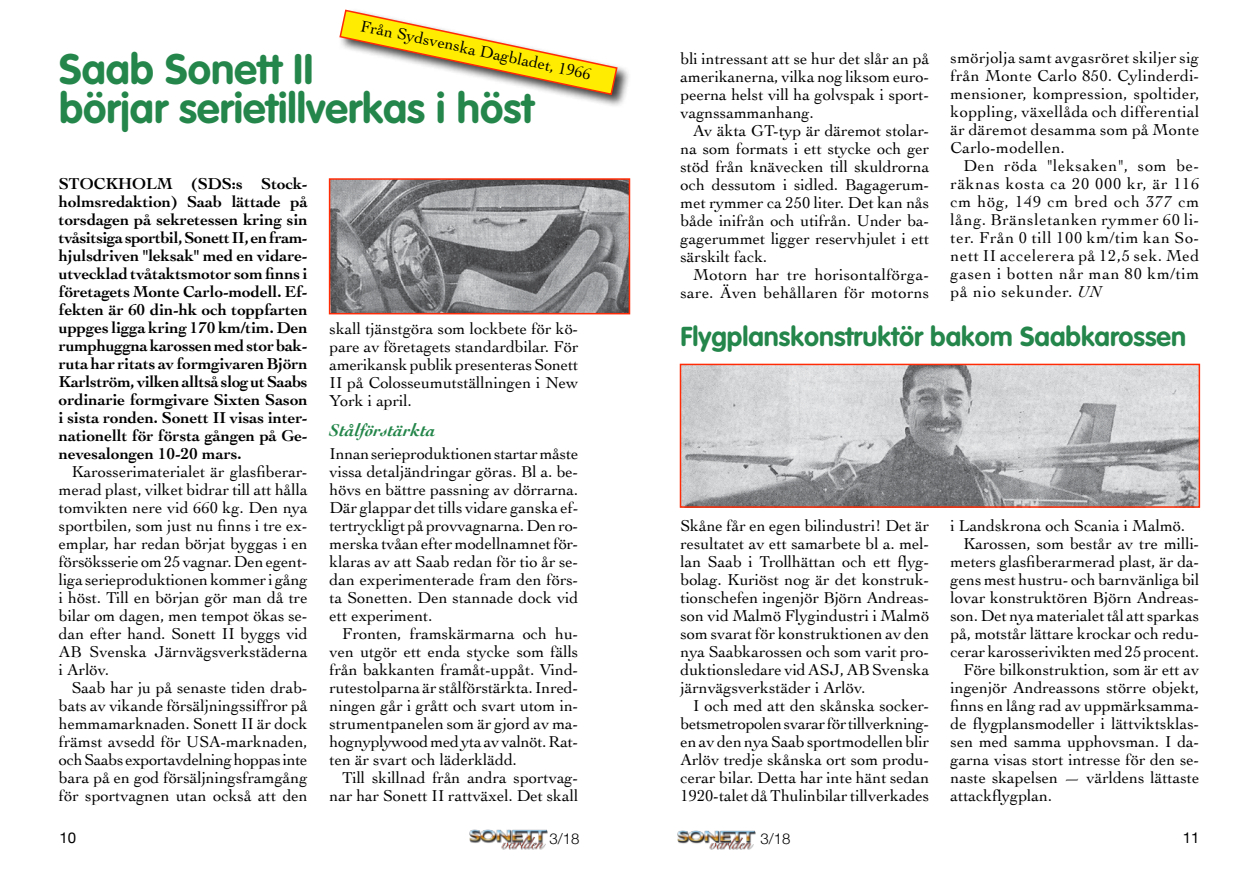
<style>
.page{position:relative;width:1259px;height:893px;background:#fff}
.page>*{position:absolute;margin:0;border:0;box-sizing:border-box;transform-origin:0 0}
.t1{font:700 42px/39px "VAG Rounded";color:#24864a}
.t2{font:700 27px "VAG Rounded";color:#24864a}
.t3{font:italic 700 18px "Cochin";color:#24864a}
.t4{font:16.5px/18px "Cochin";color:#000;text-align:justify}
.t5{font:700 16.5px/18px "Cochin";color:#000;text-align:justify}
.t6{font:16.5px/18px "Cochin";letter-spacing:.02em;color:#000;text-align:right}
.t7{font:300 15px "Helvetica Neue";color:#000}
.t8{font:15px "Helvetica Neue";color:#000}
.s1{font-style:italic}
</style>
<div class="page">
<img style="left:469px;top:830px;width:78px;height:20px">
<img style="left:677px;top:830px;width:78px;height:20px">
<img style="left:332px;top:181px;width:295px;height:130px">
<div style="left:329px;top:178px;width:301px;height:136px;border:2px solid #ff2b06"></div>
<div style="left:338px;top:8px;width:293px;height:100px;background:#000;opacity:.75"></div>
<svg style="left:338px;top:9px;width:280px;height:87px"></svg>
<img style="left:683px;top:367px;width:514px;height:138px">
<div style="left:680px;top:364px;width:520px;height:144px;border:2px solid #ff2b06"></div>
<p class="t4" style="left:363px;top:16px;width:237px;rotate:12deg">Från Sydsvenska Dagbladet, 1966</p>
<h1 class="t1" style="left:59px;top:49px;width:476px">Saab Sonett II<br>börjar serietillverkas i höst</h1>
<p class="t5" style="left:59px;top:174px;width:250px">STOCKHOLM (SDS:s Stock&shy;holmsredaktion) Saab lättade på torsdagen på sekretessen kring sin tvåsitsiga sportbil, Sonett II, en fram&shy;hjulsdriven "leksak" med en vidare&shy;utvecklad tvåtaktsmotor som finns i företagets Monte Carlo-modell. Ef&shy;fekten är 60 din-hk och toppfarten uppges ligga kring 170 km/tim. Den rumphuggna karossen med stor bak&shy;ruta har ritats av formgivaren Björn Karlström, vilken alltså slog ut Saabs ordinarie formgivare Sixten Sason i sista ronden. Sonett II visas inter&shy;nationellt för första gången på Ge&shy;nevesalongen 10-20 mars.</p>
<p class="t4" style="left:59px;top:462px;width:250px;text-indent:13px">Karosserimaterialet är glasfiberar&shy;merad plast, vilket bidrar till att hålla tomvikten nere vid 660 kg. Den nya sportbilen, som just nu finns i tre ex&shy;emplar, har redan börjat byggas i en försöksserie om 25 vagnar. Den egent&shy;liga serieproduktionen kommer i gång i höst. Till en början gör man då tre bilar om dagen, men tempot ökas se&shy;dan efter hand. Sonett II byggs vid AB Svenska Järnvägsverkstäderna i Arlöv.</p>
<p class="t4" style="left:59px;top:678px;width:250px;text-indent:13px">Saab har ju på senaste tiden drab&shy;bats av vikande försäljningssiffror på hemmamarknaden. Sonett II är dock främst avsedd för USA-marknaden, och Saabs exportavdelning hoppas inte bara på en god försäljningsframgång för sportvagnen utan också att den</p>
<p class="t4" style="left:329px;top:319px;width:250px">skall tjänstgöra som lockbete för kö&shy;pare av företagets standardbilar. För amerikansk publik presenteras Sonett II på Colosseumutställningen i New York i april.</p>
<p class="t3" style="left:329px;top:418px;width:108px">Stålförstärkta</p>
<p class="t4" style="left:329px;top:444px;width:250px">Innan serieproduktionen startar måste vissa detaljändringar göras. Bl a. be&shy;hövs en bättre passning av dörrarna.<br>Där glappar det tills vidare ganska ef&shy;tertryckligt på provvagnarna. Den ro&shy;merska tvåan efter modellnamnet för&shy;klaras av att Saab redan för tio år se&shy;dan experimenterade fram den förs&shy;ta Sonetten. Den stannade dock vid ett experiment.</p>
<p class="t4" style="left:329px;top:624px;width:250px;text-indent:13px">Fronten, framskärmarna och hu&shy;ven utgör ett enda stycke som fälls från bakkanten framåt-uppåt. Vind&shy;rutestolparna är stålförstärkta. Inred&shy;ningen går i grått och svart utom in&shy;strumentpanelen som är gjord av ma&shy;hognyplywood med yta av valnöt. Rat&shy;ten är svart och läderklädd.</p>
<p class="t4" style="left:329px;top:768px;width:250px;text-align:right">Till skillnad från andra sportvag&shy;nar har Sonett II rattväxel. Det skall</p>
<p class="t4" style="left:950px;top:48px;width:250px">smörjolja samt avgasröret skiljer sig från Monte Carlo 850. Cylinderdi&shy;mensioner, kompression, spoltider, koppling, växellåda och differential är däremot desamma som på Monte Carlo-modellen.</p>
<p class="t4" style="left:950px;top:156px;width:250px;text-indent:13px">Den röda "leksaken", som be&shy;räknas kosta ca 20 000 kr, är 116 cm hög, 149 cm bred och 377 cm lång. Bränsletanken rymmer 60 li&shy;ter. Från 0 till 100 km/tim kan So&shy;nett II accelerera på 12,5 sek. Med gasen i botten når man 80 km/tim på nio sekunder. <span class="s1">UN</span></p>
<h2 class="t2" style="left:680px;top:321px;width:507px">Flygplanskonstruktör bakom Saabkarossen</h2>
<p class="t4" style="left:680px;top:49px;width:250px">bli intressant att se hur det slår an på amerikanerna, vilka nog liksom euro&shy;peerna helst vill ha golvspak i sport&shy;vagnssammanhang.</p>
<p class="t4" style="left:680px;top:121px;width:250px;text-indent:13px">Av äkta GT-typ är däremot stolar&shy;na som formats i ett stycke och ger stöd från knävecken till skuldrorna och dessutom i sidled. Bagagerum&shy;met rymmer ca 250 liter. Det kan nås både inifrån och utifrån. Under ba&shy;gagerummet ligger reservhjulet i ett särskilt fack.</p>
<p class="t6" style="left:680px;top:265px;width:250px">Motorn har tre horisontalförga&shy;sare. Även behållaren för motorns</p>
<p class="t4" style="left:680px;top:516px;width:250px">Skåne får en egen bilindustri! Det är resultatet av ett samarbete bl a. mel&shy;lan Saab i Trollhättan och ett flyg&shy;bolag. Kuriöst nog är det konstruk&shy;tionschefen ingenjör Björn Andreas&shy;son vid Malmö Flygindustri i Malmö som svarat för konstruktionen av den nya Saabkarossen och som varit pro&shy;duktionsledare vid ASJ, AB Svenska järnvägsverkstäder i Arlöv.</p>
<p class="t4" style="left:680px;top:696px;width:250px;text-indent:13px">I och med att den skånska socker&shy;betsmetropolen svarar för tillverkning&shy;en av den nya Saab sportmodellen blir Arlöv tredje skånska ort som produ&shy;cerar bilar. Detta har inte hänt sedan 1920-talet då Thulinbilar tillverkades</p>
<p class="t4" style="left:950px;top:516px;width:236px">i Landskrona och Scania i Malmö.</p>
<p class="t4" style="left:963px;top:534px;width:238px">Karossen, som består av tre milli-</p>
<p class="t4" style="left:950px;top:552px;width:250px">meters glasfiberarmerad plast, är da-</p>
<p class="t4" style="left:950px;top:570px;width:250px">gens mest hustru- och barnvänliga bil</p>
<p class="t4" style="left:950px;top:588px;width:250px">lovar konstruktören Björn Andreas-</p>
<p class="t4" style="left:950px;top:606px;width:250px">son. Det nya materialet tål att sparkas</p>
<p class="t4" style="left:950px;top:624px;width:250px">på, motstår lättare krockar och redu-</p>
<p class="t4" style="left:950px;top:642px;width:250px">cerar karosserivikten med 25 procent.</p>
<p class="t4" style="left:963px;top:660px;width:237px">Före bilkonstruktion, som är ett av</p>
<p class="t4" style="left:950px;top:678px;width:250px">ingenjör Andreassons större objekt,</p>
<p class="t4" style="left:950px;top:696px;width:250px">finns en lång rad av uppmärksamma-</p>
<p class="t4" style="left:950px;top:714px;width:250px">de flygplansmodeller i lättviktsklas-</p>
<p class="t4" style="left:950px;top:732px;width:250px">sen med samma upphovsman. I da-</p>
<p class="t4" style="left:950px;top:750px;width:250px">garna visas stort intresse för den se-</p>
<p class="t4" style="left:950px;top:768px;width:250px">naste skapelsen — världens lättaste</p>
<p class="t4" style="left:950px;top:786px;width:103px">attackflygplan.</p>
<p class="t8" style="left:60px;top:827px;width:18px">10</p>
<p class="t7" style="left:549px;top:827px;width:32px">3/18</p>
<p class="t7" style="left:760px;top:827px;width:32px">3/18</p>
<p class="t8" style="left:1182px;top:827px;width:18px">11</p>
</div>
